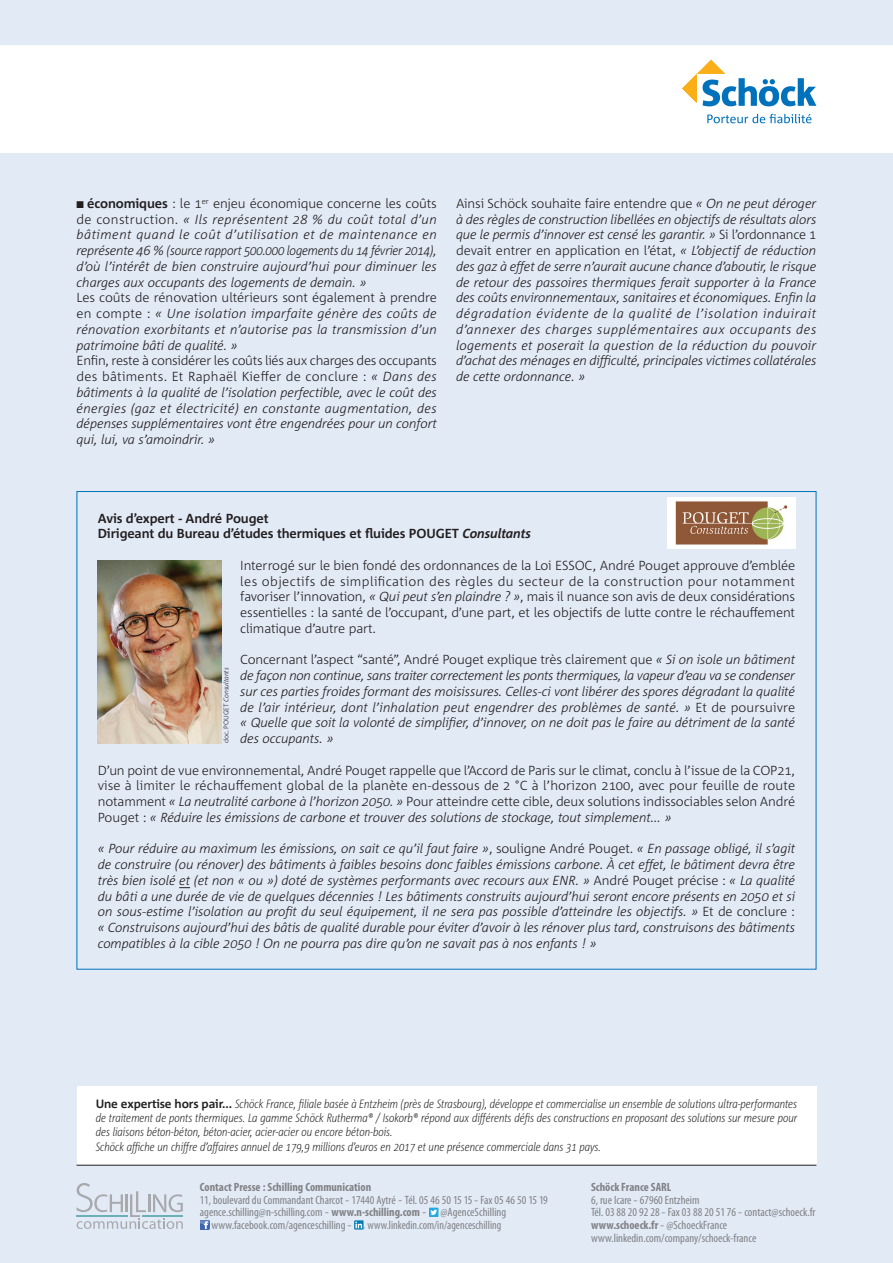
<style>
.page{position:relative;width:893px;height:1263px;background:#fff}
.page>*{position:absolute;margin:0;border:0;box-sizing:border-box;transform-origin:0 0}
.t1{font:italic 300 13.2px/15.8px "Corpid E1 s";letter-spacing:-.01em;color:#231f20;text-align:justify}
.t2{font:300 13.2px/15.8px "Corpid E1 s";letter-spacing:-.01em;color:#231f20;text-align:justify}
.t3{font:700 13.2px/15.8px "Corpid E1 s";letter-spacing:-.01em;color:#231f20}
.t4{font:italic 300 12px/14.4px "Corpid E1 s Cd";letter-spacing:-.005em;color:#231f20}
.t5{font:condensed 12px/12.6px "Myriad Pro";color:#808285}
.t6{font:700 condensed 12px "Myriad Pro";color:#808285}
.t7{font:italic 300 6.75px "Corpid E1 s";letter-spacing:-.01em;color:#231f20}
.s1{font-weight:700;font-style:normal}
.s2{font-style:normal}
.s3{font-style:italic}
.s4{font-family:"Corpid E1 s";font-weight:700;font-style:normal}
.s5{font-weight:700}
.s6{font-stretch:normal}
.s7{color:#e2eaf6}
</style>
<div class="page">
<div style="left:0;top:153px;width:893px;height:1110px;background:#e2eaf6"></div>
<div style="left:0;top:0;width:893px;height:45px;background:#e2eaf6"></div>
<svg style="left:77px;top:1183px;width:106px;height:46px"></svg>
<div style="left:77px;top:1086px;width:739px;height:79px;background:#fff"></div>
<div style="left:429px;top:1207px;width:9px;height:10px;background:#24aae1"></div>
<svg style="left:430px;top:1209px;width:7px;height:6px"></svg>
<svg style="left:200px;top:1220px;width:9px;height:10px"></svg>
<svg style="left:354px;top:1220px;width:11px;height:10px"></svg>
<hr style="left:77px;top:1165px;width:739px;height:1px;background:#231f20">
<svg style="left:682px;top:60px;width:134px;height:46px"></svg>
<svg style="left:707px;top:114px;width:104px;height:9px"></svg>
<img style="left:98px;top:560px;width:123px;height:183px">
<img style="left:668px;top:497px;width:127px;height:52px">
<p class="t1" style="left:77px;top:195px;width:362px">■ <span class="s1">économiques</span> <span class="s2">: le 1</span><sup>er</sup> <span class="s2">enjeu économique concerne les coûts de construction.</span> « Ils représentent 28 % du coût total d’un bâtiment quand le coût d’utilisation et de maintenance en représente 46 % (source rapport 500.000 logements du 14 février 2014), d’où l’intérêt de bien construire aujourd’hui pour diminuer les charges aux occupants des logements de demain. »</p>
<p class="t1" style="left:77px;top:290px;width:362px"><span class="s2">Les coûts de rénovation ultérieurs sont également à prendre en compte :</span> « Une isolation imparfaite génère des coûts de rénovation exorbitants et n’autorise pas la transmission d’un patrimoine bâti de qualité. »</p>
<p class="t1" style="left:77px;top:353px;width:362px"><span class="s2">Enfin, reste à considérer les coûts liés aux charges des occupants des bâtiments. Et Raphaël Kieffer de conclure :</span> « Dans des bâtiments à la qualité de l’isolation perfectible, avec le coût des énergies (gaz et électricité) en constante augmentation, des dépenses supplémentaires vont être engendrées pour un confort qui, lui, va s’amoindrir. »</p>
<p class="t1" style="left:456px;top:195px;width:362px"><span class="s2">Ainsi Schöck souhaite faire entendre que</span> « On ne peut déroger à des règles de construction libellées en objectifs de résultats alors que le permis d’innover est censé les garantir. » <span class="s2">Si l’ordonnance 1 devait entrer en application en l’état,</span> « L’objectif de réduction des gaz à effet de serre n’aurait aucune chance d’aboutir, le risque de retour des passoires thermiques ferait supporter à la France des coûts environnementaux, sanitaires et économiques. Enfin la dégradation évidente de la qualité de l’isolation induirait d’annexer des charges supplémentaires aux occupants des logements et poserait la question de la réduction du pouvoir d’achat des ménages en difficulté, principales victimes collatérales de cette ordonnance. »</p>
<p class="t3" style="left:98px;top:510px;width:435px">Avis d’expert - André Pouget<br>Dirigeant du Bureau d’études thermiques et fluides POUGET <span class="s3">Consultants</span></p>
<p class="t2" style="left:240px;top:557px;width:556px">Interrogé sur le bien fondé des ordonnances de la Loi ESSOC, André Pouget approuve d’emblée les objectifs de simplification des règles du secteur de la construction pour notamment favoriser l’innovation, <span class="s3">« Qui peut s’en plaindre ? »</span>, mais il nuance son avis de deux considérations essentielles : la santé de l’occupant, d’une part, et les objectifs de lutte contre le réchauffement climatique d’autre part.</p>
<p class="t1" style="left:240px;top:651px;width:556px"><span class="s2">Concernant l’aspect “santé”, André Pouget explique très clairement que</span> « Si on isole un bâtiment de façon non continue, sans traiter correctement les ponts thermiques, la vapeur d’eau va se condenser sur ces parties froides formant des moisissures. Celles-ci vont libérer des spores dégradant la qualité de l’air intérieur, dont l’inhalation peut engendrer des problèmes de santé. » <span class="s2">Et de poursuivre </span>« Quelle que soit la volonté de simplifier, d’innover, on ne doit pas le faire au détriment de la santé des occupants. »</p>
<p class="t2" style="left:98px;top:762px;width:699px">D’un point de vue environnemental, André Pouget rappelle que l’Accord de Paris sur le climat, conclu à l’issue de la COP21, vise à limiter le réchauffement global de la planète en-dessous de 2 °C à l’horizon 2100, avec pour feuille de route notamment <span class="s3">« La neutralité carbone à l’horizon 2050. »</span> Pour atteindre cette cible, deux solutions indissociables selon André Pouget : <span class="s3">« Réduire les émissions de carbone et trouver des solutions de stockage, tout simplement... »</span></p>
<p class="t1" style="left:98px;top:840px;width:699px">« Pour réduire au maximum les émissions, on sait ce qu’il faut faire »<span class="s2">, souligne André Pouget.</span> « En passage obligé, il s’agit de construire (ou rénover) des bâtiments à faibles besoins donc faibles émissions carbone. À cet effet, le bâtiment devra être très bien isolé et (et non « ou ») doté de systèmes performants avec recours aux ENR. » <span class="s2">André Pouget précise :</span> « La qualité du bâti a une durée de vie de quelques décennies ! Les bâtiments construits aujourd’hui seront encore présents en 2050 et si on sous-estime l’isolation au profit du seul équipement, il ne sera pas possible d’atteindre les objectifs. » <span class="s2">Et de conclure : </span>« Construisons aujourd’hui des bâtis de qualité durable pour éviter d’avoir à les rénover plus tard, construisons des bâtiments compatibles à la cible 2050 ! On ne pourra pas dire qu’on ne savait pas à nos enfants ! »</p>
<p class="t7" style="left:222px;top:743px;width:77px;rotate:-90deg"><span class="s2">doc. POUGET</span> Consultants</p>
<p class="t4" style="left:96px;top:1096px;width:703px"><span class="s4">Une expertise hors pair...</span> Schöck France, filiale basée à Entzheim (près de Strasbourg), développe et commercialise un ensemble de solutions ultra-performantes de traitement de ponts thermiques. La gamme Schöck Rutherma® / Isokorb® répond aux différents défis des constructions en proposant des solutions sur mesure pour des liaisons béton-béton, béton-acier, acier-acier ou encore béton-bois.<br>Schöck affiche un chiffre d’affaires annuel de 179,9 millions d’euros en 2017 et une présence commerciale dans 31 pays.</p>
<p class="t5" style="left:200px;top:1181px;width:349px"><span class="s5">Contact Presse : Schilling Communication<br></span>11, boulevard du Commandant Charcot -17440 Aytré <span class="s6">-</span> Tél. 05 46 50 15 15 -Fax 05 46 50 15 19 agence.schilling@n-schilling.com <span class="s6">-</span> <span class="s5">www.n-schilling.com</span> <span class="s6">-</span> @AgenceSchilling</p>
<p class="t5" style="left:200px;top:1218px;width:302px"><span class="s7">■</span> www.facebook.com/agenceschilling - <span class="s7">■</span> www.linkedin.com/in/agenceschilling</p>
<p class="t6" style="left:591px;top:1180px;width:82px">Schöck France SARL</p>
<p class="t5" style="left:591px;top:1193px;width:226px">6, rue Icare -67960 Entzheim<br>Tél. 03 88 20 92 28 -Fax 03 88 20 51 76 -contact@schoeck.fr <span class="s5">www.schoeck.fr</span> - @SchoeckFrance www.linkedin.com/company/schoeck-france</p>
</div>
